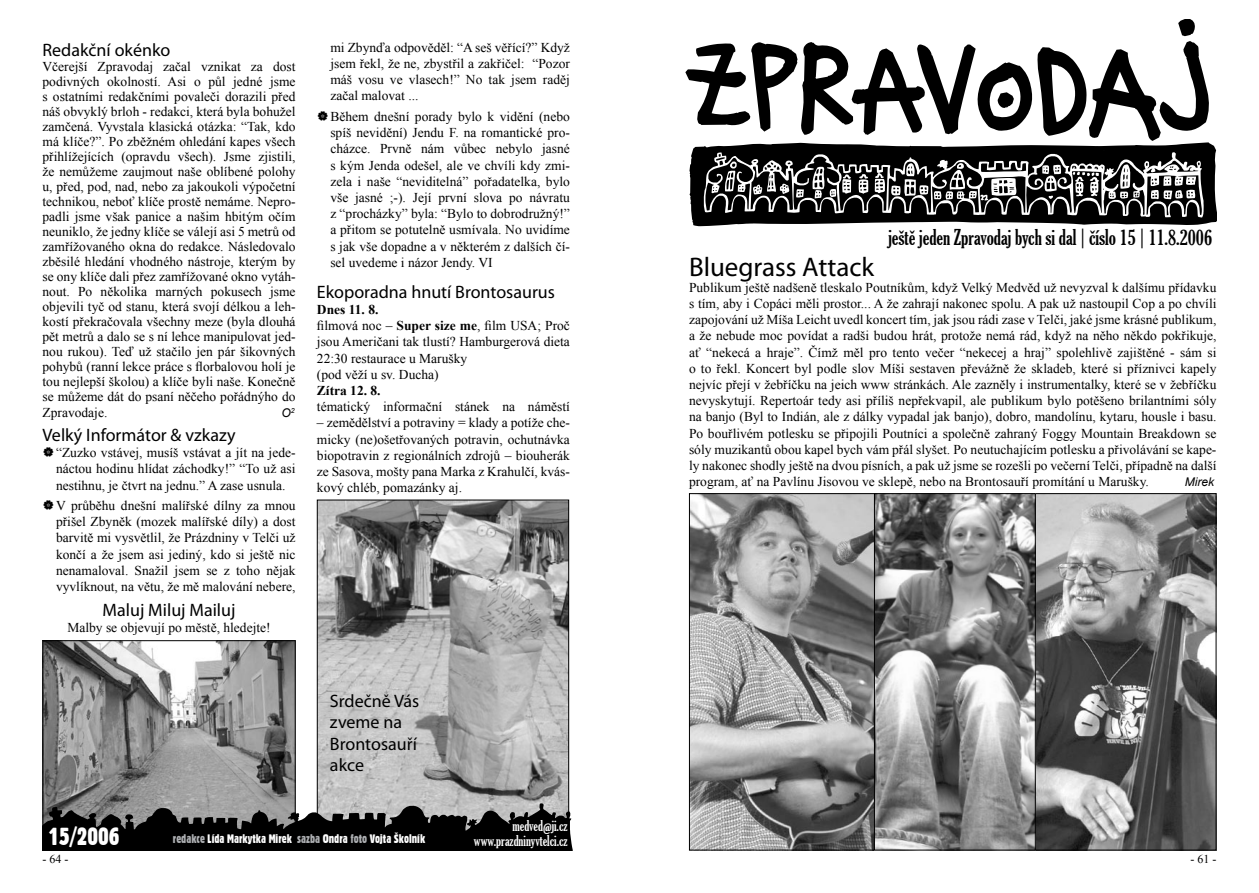
<style>
.page{position:relative;width:1259px;height:893px;background:#fff}
.page>*{position:absolute;margin:0;border:0;box-sizing:border-box;transform-origin:0 0}
.Nadpis{font:27px "Myriad Pro";color:#000}
.t1{font:24px "Gothic 821 Condensed BT";color:#fff}
.t2{font:extra-condensed 21px "Gloucester";color:#000}
.nadpis_malej{font:18px/21.6px "Myriad Pro";color:#000}
.t3{font:extra-condensed 14.4px "Gloucester";color:#fff}
.V_I{font:13.5px/16.2px "Times New Roman";color:#000;text-align:justify}
.t4{font:700 13.5px "Times New Roman";color:#000}
.t5{font:12px "Gothic 821 Condensed BT";color:#fff}
.t6{font:12px "Times New Roman";color:#000}
.t7{font:italic 12px "Arial";color:#000}
.s1{font-weight:700}
.s2{color:#adafb2}
</style>
<div class="page">
<img style="left:45px;top:642px;width:249px;height:161px">
<div style="left:43px;top:640px;width:253px;height:190px;border:1px solid #000"></div>
<img style="left:319px;top:502px;width:248px;height:301px">
<div style="left:317px;top:500px;width:252px;height:334px;border:1px solid #000"></div>
<svg style="left:43px;top:803px;width:529px;height:47px;background:#343434"></svg>
<hr style="left:43px;top:848px;width:523px;height:2px;background:#000">
<svg style="left:685px;top:19px;width:531px;height:207px"></svg>
<img style="left:691px;top:495px;width:183px;height:353px">
<img style="left:1035px;top:495px;width:179px;height:353px">
<img style="left:876px;top:495px;width:157px;height:353px">
<div style="left:874px;top:493px;width:161px;height:357px;border:1px solid #000"></div>
<p class="nadpis_malej" style="left:43px;top:39px;width:129px">Redakční okénko</p>
<p class="V_I" style="left:43px;top:59px;width:254px;line-height:15px">Včerejší Zpravodaj začal vznikat za dost podivných okolností. Asi o půl jedné jsme s ostatními redakčními povaleči dorazili před náš obvyklý brloh - redakci, která byla bohužel zamčená. Vyvstala klasická otázka: “Tak, kdo má klíče?”. Po zběžném ohledání kapes všech přihlížejících (opravdu všech). Jsme zjistili, že nemůžeme zaujmout naše oblíbené polohy u, před, pod, nad, nebo za jakoukoli výpočetní technikou, neboť klíče prostě nemáme. Nepro&shy;padli jsme však panice a našim hbitým očím neuniklo, že jedny klíče se válejí asi 5 metrů od zamřížovaného okna do redakce. Následovalo zběsilé hledání vhodného nástroje, kterým by se ony klíče dali přez zamřížované okno vytáh&shy;nout. Po několika marných pokusech jsme objevili tyč od stanu, která svojí délkou a leh&shy;kostí překračovala všechny meze (byla dlouhá pět metrů a dalo se s ní lehce manipulovat jed&shy;nou rukou). Teď už stačilo jen pár šikovných pohybů (ranní lekce práce s florbalovou holí je tou nejlepší školou) a klíče byli naše. Konečně se můžeme dát do psaní něčeho pořádnýho do Zpravodaje.</p>
<p class="t7" style="left:281px;top:405px;width:15px">O<sup>2</sup></p>
<p class="nadpis_malej" style="left:43px;top:424px;width:195px">Velký Informátor &amp; vzkazy</p>
<p class="V_I" style="left:56px;top:444px;width:241px">“Zuzko vstávej, musíš vstávat a jít na jede&shy;náctou hodinu hlídat záchodky!” “To už asi nestihnu, je čtvrt na jednu.” A zase usnula.</p>
<p class="V_I" style="left:56px;top:497px;width:241px">V průběhu dnešní malířské dílny za mnou přišel Zbyněk (mozek malířské díly) a dost barvitě mi vysvětlil, že Prázdniny v Telči už končí a že jsem asi jediný, kdo si ještě nic nenamaloval. Snažil jsem se z toho nějak vyvlíknout, na větu, že mě malování nebere,</p>
<p class="nadpis_malej" style="left:103px;top:599px;width:134px">Maluj Miluj Mailuj</p>
<p class="V_I" style="left:67px;top:620px;width:205px">Malby se objevují po městě, hledejte!</p>
<p class="V_I" style="left:330px;top:39px;width:241px">mi Zbynďa odpověděl: “A seš věřící?” Když jsem řekl, že ne, zbystřil a zakřičel: “Pozor máš vosu ve vlasech!” No tak jsem raděj začal malovat ...</p>
<p class="V_I" style="left:330px;top:108px;width:241px">Během dnešní porady bylo k vidění (nebo spíš nevidění) Jendu F. na romantické pro&shy;cházce. Prvně nám vůbec nebylo jasné s kým Jenda odešel, ale ve chvíli kdy zmi&shy;zela i naše “neviditelná” pořadatelka, bylo vše jasné ;-). Její první slova po návratu z “procházky” byla: “Bylo to dobrodružný!” a přitom se potutelně usmívala. No uvidíme s jak vše dopadne a v některém z dalších čí&shy;sel uvedeme i názor Jendy. VI</p>
<p class="nadpis_malej" style="left:317px;top:281px;width:239px">Ekoporadna hnutí Brontosaurus</p>
<p class="t4" style="left:317px;top:300px;width:63px">Dnes 11. 8.</p>
<p class="V_I" style="left:317px;top:317px;width:254px">filmová noc – <span class="s1">Super size me</span>, film USA; Proč jsou Američani tak tlustí? Hamburgerová dieta 22:30 restaurace u Marušky</p>
<p class="V_I" style="left:317px;top:366px;width:123px">(pod věží u sv. Ducha)</p>
<p class="t4" style="left:317px;top:381px;width:65px">Zítra 12. 8.</p>
<p class="V_I" style="left:317px;top:398px;width:254px">tématický informační stánek na náměstí</p>
<p class="V_I" style="left:317px;top:415px;width:254px">– zemědělství a potraviny = klady a potíže che&shy;micky (ne)ošetřovaných potravin, ochutnávka biopotravin z regionálních zdrojů – biouherák ze Sasova, mošty pana Marka z Krahulčí, kvás&shy;kový chléb, pomazánky aj.</p>
<p class="nadpis_malej" style="left:330px;top:689px;width:91px">Srdečně Vás zveme na<br>Brontosauří akce</p>
<p class="t1" style="left:49px;top:821px;width:73px">15/2006</p>
<p class="t5" style="left:173px;top:832px;width:254px"><span class="s2">redakce</span> Lída Markytka Mirek <span class="s2">sazba</span> Ondra <span class="s2">foto</span> Vojta Školník</p>
<p class="t3" style="left:512px;top:817px;width:57px">medved@ji.cz</p>
<p class="t3" style="left:474px;top:832px;width:95px">www.prazdninyvtelci.cz</p>
<p class="t2" style="left:888px;top:226px;width:325px">ještě jeden Zpravodaj bych si dal | číslo 15 | 11.8.2006</p>
<p class="Nadpis" style="left:689px;top:250px;width:187px">Bluegrass Attack</p>
<p class="V_I" style="left:689px;top:279px;width:529px">Publikum ještě nadšeně tleskalo Poutníkům, když Velký Medvěd už nevyzval k dalšímu přídavku s tím, aby i Copáci měli prostor... A že zahrají nakonec spolu. A pak už nastoupil Cop a po chvíli zapojování už Míša Leicht uvedl koncert tím, jak jsou rádi zase v Telči, jaké jsme krásné publikum, a že nebude moc povídat a radši budou hrát, protože nemá rád, když na něho někdo pokřikuje, ať “nekecá a hraje”. Čímž měl pro tento večer “nekecej a hraj” spolehlivě zajištěné - sám si o to řekl. Koncert byl podle slov Míši sestaven převážně že skladeb, které si příznivci kapely nejvíc přejí v žebříčku na jeich www stránkách. Ale zazněly i instrumentalky, které se v žebříčku nevyskytují. Repertoár tedy asi příliš nepřekvapil, ale publikum bylo potěšeno brilantními sóly na banjo (Byl to Indián, ale z dálky vypadal jak banjo), dobro, mandolínu, kytaru, housle i basu.<br>Po bouřlivém potlesku se připojili Poutníci a společně zahraný Foggy Mountain Breakdown se sóly muzikantů obou kapel bych vám přál slyšet. Po neutuchajícím potlesku a přivolávání se kape&shy;ly nakonec shodly ještě na dvou písních, a pak už jsme se rozešli po večerní Telči, případně na další program, ať na Pavlínu Jisovou ve sklepě, nebo na Brontosauří promítání u Marušky.</p>
<p class="t7" style="left:1185px;top:474px;width:31px">Mirek</p>
<p class="t6" style="left:43px;top:851px;width:27px">- 64 -</p>
<p class="t6" style="left:1190px;top:851px;width:27px">- 61 -</p>
</div>
